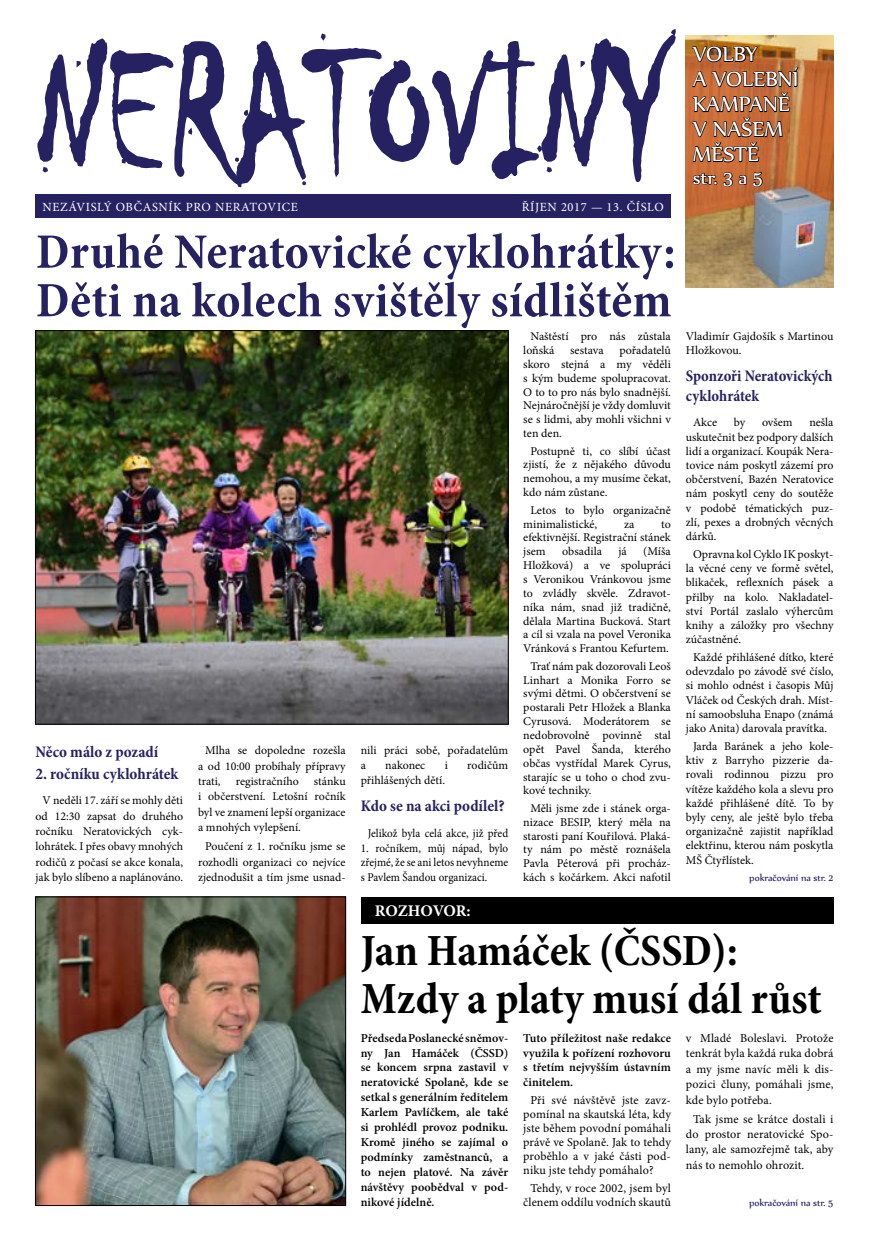
<style>
.page{position:relative;width:869px;height:1241px;background:#fff}
.page>*{position:absolute;margin:0;border:0;box-sizing:border-box;transform-origin:0 0}
.t1{font:191.75px "Chiller";color:#262262;scale:.77 1}
.t2{font:700 condensed 50px/48.5px "Minion Pro";letter-spacing:.01em;color:#262262}
.t3{font:700 condensed 45px/47.5px "Minion Pro";color:#000}
.t4{font:25px/25px "Nyala";color:#fff}
.t5{font:22.5px "Nyala";color:#fff}
.t6{font:700 condensed 16.25px/20px "Minion Pro";color:#262262}
.t7{font:700 16.25px "Minion Pro";letter-spacing:-.015em;color:#fff}
.t8{font:12.5px "Minion Pro";letter-spacing:.05em;color:#fff}
.t9{font:12.12px/15.5px "Minion Pro";letter-spacing:.005em;color:#000;text-align:justify}
.t10{font:600 12.12px/14.9px "Minion Pro";letter-spacing:.005em;color:#000;text-align:justify}
.t11{font:11.88px/13.9px "Minion Pro";color:#000;text-align:justify}
.t12{font:11.88px/14.8px "Minion Pro";color:#000;text-align:justify;scale:.94 1}
.t13{font:11.25px "Nyala";color:#262262}
</style>
<div class="page">
<img style="left:685px;top:35px;width:148px;height:252px">
<svg style="left:37px;top:28px;width:639px;height:160px"></svg>
<div style="left:35px;top:195px;width:635px;height:23px;background:#262262"></div>
<svg style="left:690px;top:40px;width:108px;height:148px;background:#9b592e"></svg>
<img style="left:37px;top:332px;width:469px;height:390px">
<img style="left:37px;top:898px;width:306px;height:305px">
<div style="left:35px;top:896px;width:310px;height:309px;border:1px solid #000"></div>
<div style="left:360px;top:896px;width:473px;height:27px;background:#000"></div>
<h1 class="t1" style="left:35px;top:12px;width:822px">NERATOVINY</h1>
<p class="t8" style="left:42px;top:198px;width:257px">NEZÁVISLÝ OBČASNÍK PRO NERATOVICE</p>
<p class="t8" style="left:521px;top:198px;width:143px">ŘÍJEN 2017 — 13. ČÍSLO</p>
<h2 class="t2" style="left:36px;top:227px;width:641px">Druhé Neratovické cyklohrátky:<br>Děti na kolech svištěly sídlištěm</h2>
<h3 class="t6" style="left:35px;top:742px;width:124px">Něco málo z pozadí</h3>
<h3 class="t6" style="left:35px;top:763px;width:144px">2. ročníku cyklohrátek</h3>
<p class="t11" style="left:35px;top:793px;width:149px;line-height:15.2px;text-align:center">V neděli 17. září se mohly děti od 12:30 zapsat do druhého ročníku Neratovických cyk&shy;lohrátek. I přes obavy mnohých rodičů z počasí se akce konala, jak bylo slíbeno a naplánováno.</p>
<p class="t11" style="left:198px;top:742px;width:149px;line-height:15.4px;text-indent:7px">Mlha se dopoledne rozešla a od 10:00 probíhaly přípravy trati,</p>
<p class="t11" style="left:198px;top:773px;width:149px;line-height:15.4px;text-indent:116px">stánku i občerstvení. Letošní ročník byl ve znamení lepší organizace a mnohých vylepšení.</p>
<p class="t11" style="left:198px;top:838px;width:149px;line-height:15.4px;text-align:center">Poučení z 1. ročníku jsme se rozhodli organizaci co nejvíce zjednodušit a tím jsme usnad-</p>
<p class="t11" style="left:236px;top:774px;width:64px">registračního</p>
<p class="t11" style="left:360px;top:743px;width:149px;line-height:14.8px">nili práci sobě, pořadatelům a</p>
<p class="t11" style="left:385px;top:758px;width:42px">nakonec</p>
<p class="t11" style="left:444px;top:758px;width:5px">i</p>
<p class="t11" style="left:467px;top:758px;width:43px">rodičům</p>
<p class="t11" style="left:360px;top:773px;width:86px">přihlášených dětí.</p>
<h3 class="t6" style="left:360px;top:796px;width:145px">Kdo se na akci podílel?</h3>
<p class="t12" style="left:367px;top:825px;width:151px">Jelikož byla celá akce, již před</p>
<p class="t12" style="left:360px;top:840px;width:158px">1. ročníkem, můj nápad, bylo zřejmé, že se ani letos nevyhneme s Pavlem Šandou organizaci.</p>
<h3 class="t7" style="left:375px;top:899px;width:97px">ROZHOVOR:</h3>
<p class="t11" style="left:523px;top:329px;width:149px;text-indent:7px">Naštěstí pro nás zůstala loňská</p>
<p class="t11" style="left:523px;top:343px;width:149px;text-indent:96px">pořadatelů skoro stejná a my věděli s kým budeme spolupracovat.<br>O to to pro nás bylo snadnější.<br>Nejnáročnější je vždy domluvit se s lidmi, aby mohli všichni v ten den.</p>
<p class="t11" style="left:523px;top:444px;width:149px;text-indent:7px">Postupně ti, co slíbí účast zjistí, že z nějakého důvodu nemohou, a my musíme čekat, kdo nám zůstane.</p>
<p class="t11" style="left:523px;top:503px;width:149px;text-indent:7px">Letos to bylo organizačně minimalistické,</p>
<p class="t11" style="left:570px;top:343px;width:35px">sestava</p>
<p class="t11" style="left:523px;top:516px;width:149px;text-indent:138px">to efektivnější. Registrační stánek jsem</p>
<p class="t11" style="left:624px;top:516px;width:12px">za</p>
<p class="t11" style="left:562px;top:544px;width:41px">obsadila</p>
<p class="t11" style="left:618px;top:544px;width:10px">já</p>
<p class="t11" style="left:523px;top:544px;width:149px;text-indent:120px">(Míša Hložková) a ve spolupráci s Veronikou Vránkovou jsme to zvládly skvěle. Zdravot&shy;níka nám, snad již tradičně, dělala Martina Bucková. Start a cíl si vzala na povel Veronika Vránková s Frantou Kefurtem.</p>
<p class="t11" style="left:523px;top:659px;width:149px;text-indent:7px">Trať nám pak dozorovali Leoš Linhart a Monika Forro se svými dětmi. O občerstvení se postarali Petr Hložek a Blanka Cyrusová. Moderátorem se nedobrovolně povinně stal opět Pavel Šanda, kterého občas vystřídal Marek Cyrus, starajíc se u toho o chod zvu&shy;kové techniky.</p>
<p class="t11" style="left:523px;top:801px;width:149px;text-align:center">Měli jsme zde i stánek orga&shy;nizace BESIP, který měla na starosti paní Kouřilová. Plaká&shy;ty nám po městě roznášela<br>Pavla Péterová při procház&shy;kách s kočárkem. Akci nafotil</p>
<h3 class="t4" style="left:692px;top:41px;width:107px">VOLBY<br>A VOLEBNÍ<br>KAMPANĚ<br>V NAŠEM<br>MĚSTĚ</h3>
<h3 class="t5" style="left:692px;top:164px;width:72px">str. 3 a 5</h3>
<p class="t11" style="left:685px;top:329px;width:149px;line-height:14.2px">Vladimír Gajdošík s Martinou<br>Hložkovou.</p>
<h3 class="t6" style="left:685px;top:366px;width:148px">Sponzoři Neratovických cyklohrátek</h3>
<p class="t11" style="left:692px;top:415px;width:26px">Akce</p>
<p class="t11" style="left:733px;top:415px;width:13px">by</p>
<p class="t11" style="left:761px;top:415px;width:32px">ovšem</p>
<p class="t11" style="left:685px;top:415px;width:149px;line-height:14.2px;text-indent:123px">nešla uskutečnit bez podpory dalších lidí a organizací. Koupák Nera&shy;tovice nám poskytl zázemí pro občerstvení, Bazén Neratovice nám poskytl ceny do soutěže v podobě tématických puz&shy;zlí, pexes a drobných věcných dárků.</p>
<p class="t11" style="left:685px;top:547px;width:149px;line-height:14.2px;text-indent:7px">Opravna kol Cyklo IK poskyt&shy;la věcné ceny ve formě světel, blikaček, reflexních pásek a přilby na kolo. Nakladatel&shy;ství Portál zaslalo výhercům knihy a záložky pro všechny zúčastněné.</p>
<p class="t11" style="left:685px;top:650px;width:149px;line-height:14.2px;text-align:center">Každé přihlášené dítko, které odevzdalo po závodě své číslo, si mohlo odnést i časopis Můj<br>Vláček od Českých drah. Míst&shy;ní samoobsluha Enapo (známá jako Anita) darovala pravítka.</p>
<p class="t11" style="left:685px;top:738px;width:149px;line-height:14.2px;text-indent:7px">Jarda Baránek a jeho kole&shy;ktiv z Barryho pizzerie da&shy;rovali rodinnou pizzu pro vítěze každého kola a slevu pro každé přihlášené dítě. To by byly ceny, ale ještě bylo třeba organizačně zajistit například elektřinu, kterou nám poskytla MŠ Čtyřlístek.</p>
<p class="t13" style="left:749px;top:870px;width:86px">pokračování na str. 2</p>
<h3 class="t3" style="left:360px;top:926px;width:462px">Jan Hamáček (ČSSD):<br>Mzdy a platy musí dál růst</h3>
<p class="t10" style="left:360px;top:1030px;width:149px">Předseda Poslanecké sněmov&shy;ny Jan Hamáček (ČSSD) se koncem srpna zastavil v neratovické Spolaně, kde se setkal s generálním ředitelem Karlem Pavlíčkem, ale také si prohlédl provoz podniku.<br>Kromě jiného se zajímal o podmínky zaměstnanců, a to nejen platové. Na závěr návštěvy poobědval v pod&shy;nikové jídelně.</p>
<p class="t10" style="left:523px;top:1030px;width:149px">Tuto příležitost naše redakce využila k pořízení rozhovoru s třetím nejvyšším ústavním činitelem.</p>
<p class="t9" style="left:523px;top:1092px;width:149px;line-height:14px;text-indent:7px">Při své návštěvě jste zavz&shy;pomínal na skautská léta, kdy jste během povodní pomáhali právě ve Spolaně. Jak to tehdy proběhlo a v jaké části pod&shy;niku jste tehdy pomáhalo?</p>
<p class="t9" style="left:523px;top:1180px;width:149px;line-height:14px;text-align:center">Tehdy, v roce 2002, jsem byl členem oddílu vodních skautů</p>
<p class="t9" style="left:685px;top:1029px;width:149px">v Mladé Boleslavi. Protože tenkrát byla každá ruka dobrá a my jsme navíc měli k dis&shy;pozici čluny, pomáhali jsme, kde bylo potřeba.</p>
<p class="t9" style="left:685px;top:1110px;width:149px;text-indent:7px">Tak jsme se krátce dostali i do prostor neratovické Spo&shy;lany, ale samozřejmě tak, aby nás to nemohlo ohrozit.</p>
<p class="t13" style="left:748px;top:1195px;width:86px">pokračování na str. 5</p>
</div>
